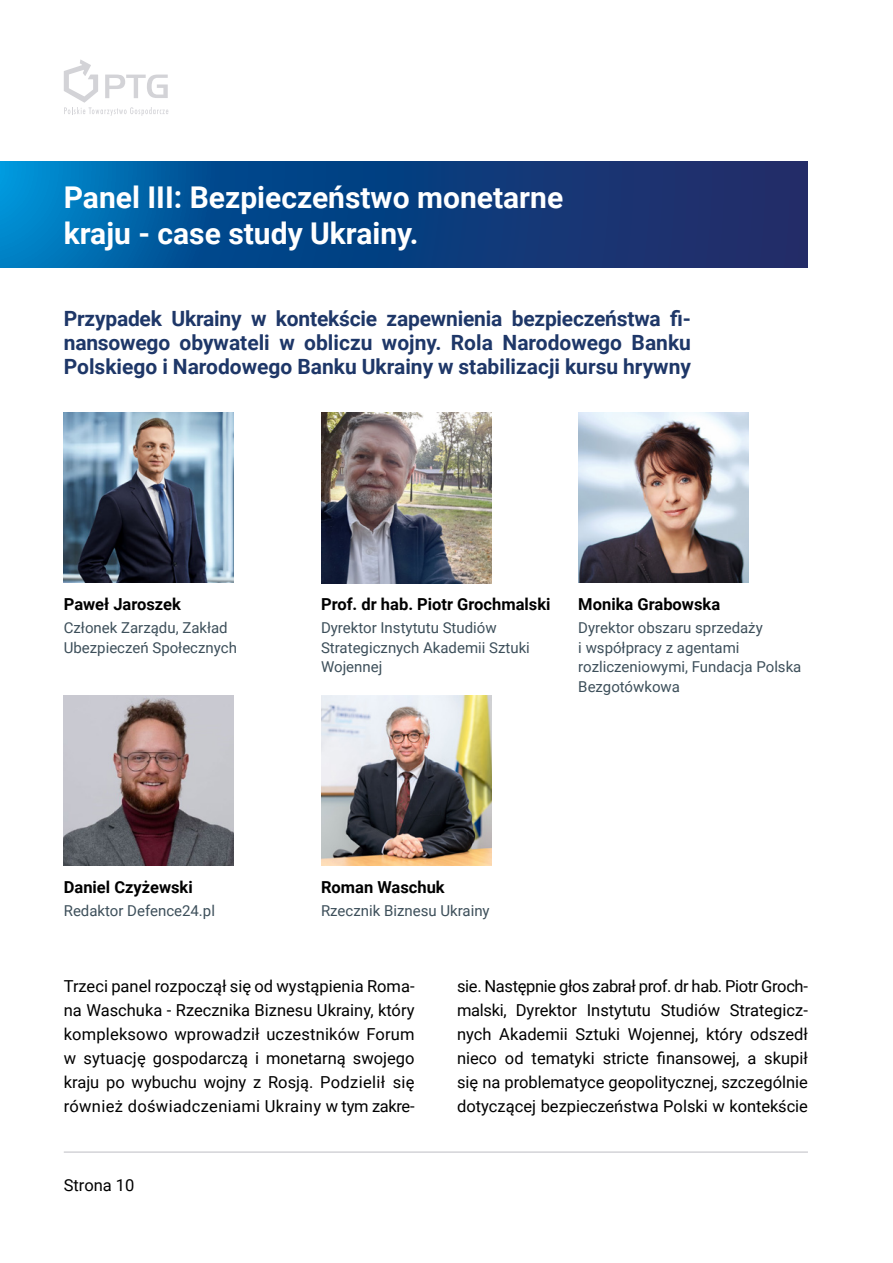
<style>
.page{position:relative;width:893px;height:1263px;background:#fff}
.page>*{position:absolute;margin:0;border:0;box-sizing:border-box;transform-origin:0 0}
.t1{font:700 30px/36px "Roboto";color:#fff}
.t2{font:700 21px/24px "Roboto";color:#1e3768;text-align:justify}
.t3{font:16.5px/24px "Roboto";color:#000;text-align:justify}
.t4{font:700 16.5px "Roboto";color:#000}
.t5{font:15px/19.5px "Roboto";color:#3d4f5a}
</style>
<div class="page">
<hr style="left:64px;top:1151px;width:744px;height:2px;background:#d3d3d7">
<svg style="left:64px;top:60px;width:104px;height:56px"></svg>
<svg style="left:0;top:162px;width:808px;height:106px;background:#0b4788"></svg>
<img style="left:64px;top:413px;width:170px;height:170px">
<img style="left:321px;top:413px;width:170px;height:170px">
<img style="left:64px;top:696px;width:170px;height:170px">
<img style="left:578px;top:413px;width:170px;height:170px">
<img style="left:321px;top:696px;width:170px;height:170px">
<h1 class="t1" style="left:64px;top:178px;width:501px">Panel III: Bezpieczeństwo monetarne kraju - case study Ukrainy.</h1>
<p class="t2" style="left:64px;top:306px;width:629px">Przypadek Ukrainy w kontekście zapewnienia bezpieczeństwa fi&shy;nansowego obywateli w obliczu wojny. Rola Narodowego Banku Polskiego i Narodowego Banku Ukrainy w stabilizacji kursu hrywny</p>
<p class="t4" style="left:64px;top:592px;width:119px">Paweł Jaroszek</p>
<p class="t5" style="left:64px;top:618px;width:175px">Członek Zarządu, Zakład<br>Ubezpieczeń Społecznych</p>
<p class="t4" style="left:64px;top:875px;width:131px">Daniel Czyżewski</p>
<p class="t5" style="left:64px;top:901px;width:153px">Redaktor Defence24.pl</p>
<p class="t4" style="left:321px;top:592px;width:231px">Prof. dr hab. Piotr Grochmalski</p>
<p class="t5" style="left:321px;top:618px;width:210px">Dyrektor Instytutu Studiów<br>Strategicznych Akademii Sztuki<br>Wojennej</p>
<p class="t4" style="left:578px;top:592px;width:143px">Monika Grabowska</p>
<p class="t5" style="left:578px;top:618px;width:225px">Dyrektor obszaru sprzedaży<br>i współpracy z agentami rozliczeniowymi, Fundacja Polska<br>Bezgotówkowa</p>
<p class="t4" style="left:321px;top:875px;width:125px">Roman Waschuk</p>
<p class="t5" style="left:321px;top:901px;width:170px">Rzecznik Biznesu Ukrainy</p>
<p class="t3" style="left:64px;top:973px;width:352px">Trzeci panel rozpoczął się od wystąpienia Roma&shy;na Waschuka - Rzecznika Biznesu Ukrainy, który kompleksowo wprowadził uczestników Forum w sytuację gospodarczą i monetarną swojego kraju po wybuchu wojny z Rosją. Podzielił się również doświadczeniami Ukrainy w tym zakre-</p>
<p class="t3" style="left:457px;top:973px;width:352px">sie. Następnie głos zabrał prof. dr hab. Piotr Groch&shy;malski, Dyrektor Instytutu Studiów Strategicz&shy;nych Akademii Sztuki Wojennej, który odszedł nieco od tematyki stricte finansowej, a skupił się na problematyce geopolitycznej, szczególnie dotyczącej bezpieczeństwa Polski w kontekście</p>
<p class="t3" style="left:64px;top:1172px;width:72px">Strona 10</p>
</div>
